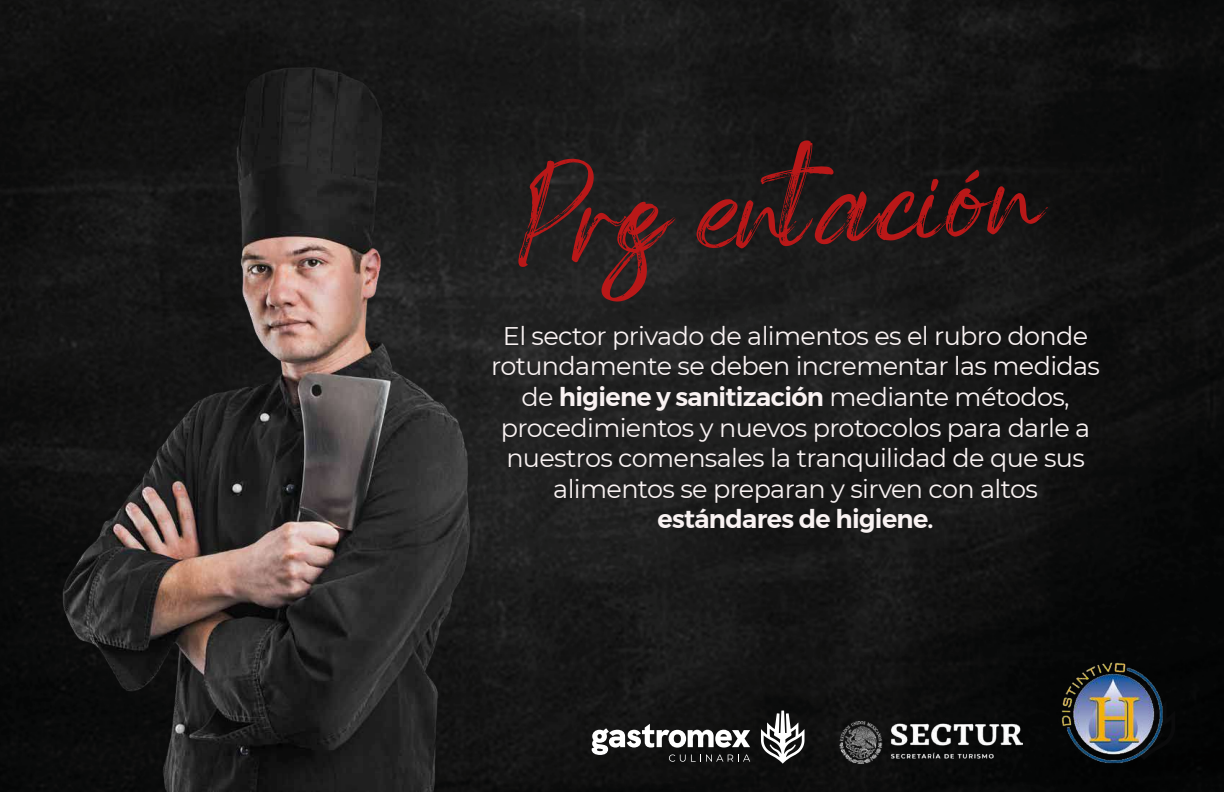
<style>
.page{position:relative;width:1224px;height:792px;background:#fff}
.page>*{position:absolute;margin:0;border:0;box-sizing:border-box;transform-origin:0 0}
.t1{font:131.1px "Spartwell";color:#b91818}
.t2{font:25.5px/30.6px "Montserrat";letter-spacing:-.025em;color:#f9f2f2;text-align:center}
.t3{font:600 25.5px "Montserrat";letter-spacing:-.025em;color:#f9f2f2}
.s1{font-weight:600}
</style>
<div class="page">
<img style="left:0;top:0;width:1224px;height:792px">
<img style="left:17px;top:48px;width:496px;height:744px">
<img style="left:1045px;top:662px;width:136px;height:102px">
<img style="left:840px;top:721px;width:182px;height:43px">
<svg style="left:761px;top:711px;width:43px;height:53px"></svg>
<svg style="left:592px;top:724px;width:158px;height:38px"></svg>
<h1 class="t1" style="left:516px;top:133px;width:527px;rotate:-3deg">Presentación</h1>
<p class="t2" style="left:491px;top:320px;width:611px">El sector privado de alimentos es el rubro donde rotundamente se deben incrementar las medidas de <span class="s1">higiene y sanitización</span> mediante métodos, procedimientos y nuevos protocolos para darle a nuestros comensales la tranquilidad de que sus alimentos se preparan y sirven con altos</p>
<p class="t3" style="left:658px;top:499px;width:278px">estándares de higiene.</p>
</div>
